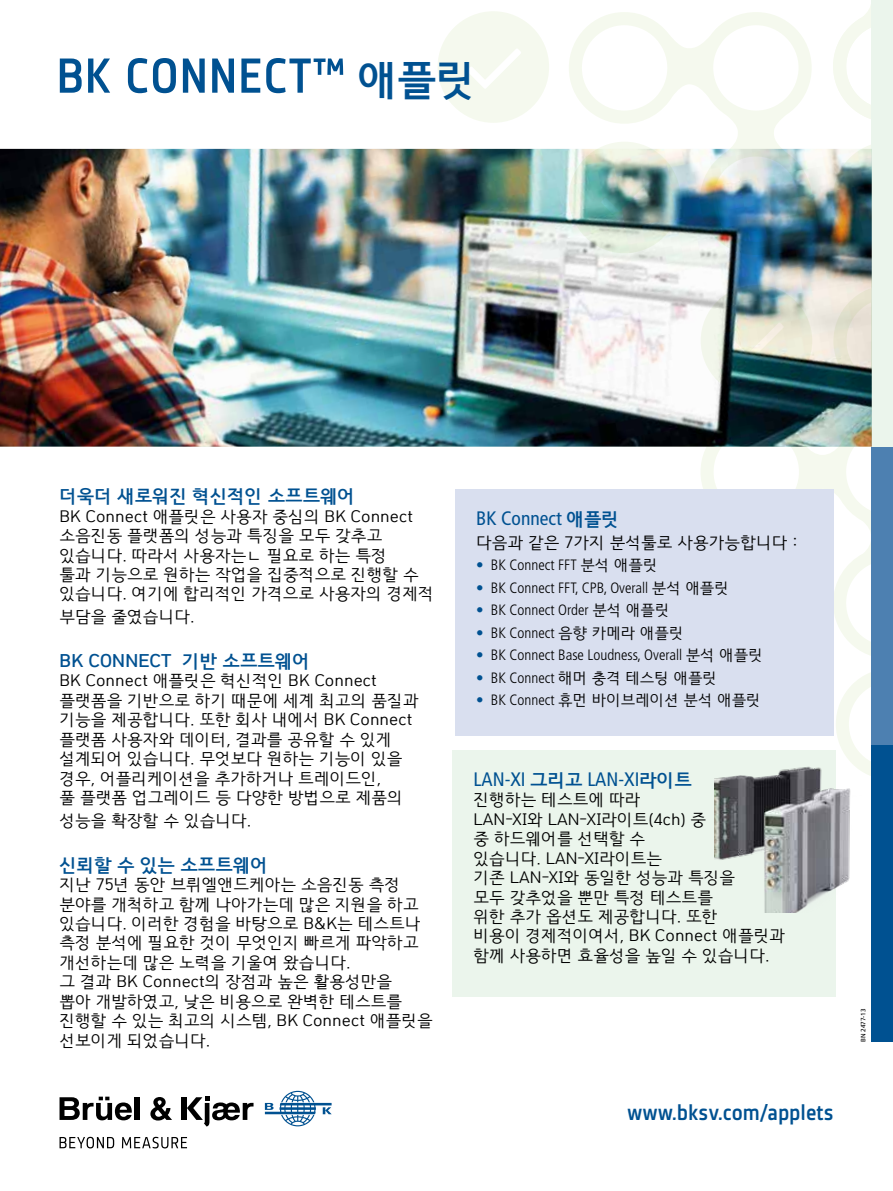
<style>
.page{position:relative;width:893px;height:1191px;background:#fff}
.page>*{position:absolute;margin:0;border:0;box-sizing:border-box;transform-origin:0 0}
.t1{font:500 51px "Sinews Sans Pro";letter-spacing:.01em;color:#005191}
.t2{font:500 22.5px "Sinews Sans Pro";color:#005191}
.t3{font:condensed 19.5px "Frutiger LT Std";color:#005191}
.t4{font:700 18px "HCR Dotum";color:#005191}
.t5{font:16.2px/19.5px "HCR Dotum";color:#000}
.t6{font:300 condensed 15px "Frutiger LT Std";color:#000}
.t7{font:15px "HCR Dotum";color:#000}
.t8{font:6.3px "Frutiger LT Std";color:#000}
.s1{font-family:"HCR Dotum";font-weight:700;font-size:40.5px}
.s2{font-family:"HCR Dotum";font-weight:700;font-stretch:normal;font-size:18px}
.s3{color:#005191}
.s4{font-family:"HCR Dotum";font-weight:400;font-stretch:normal}
.s5{font-family:"Frutiger LT Std";font-weight:300;font-stretch:condensed;color:#005191}
.s6{font-family:"Frutiger LT Std";font-weight:300;font-stretch:condensed}
</style>
<div class="page">
<svg style="left:862px;top:142px;width:10px;height:7px"></svg>
<svg style="left:833px;top:0;width:39px;height:122px"></svg>
<svg style="left:836px;top:668px;width:36px;height:112px"></svg>
<svg style="left:569px;top:12px;width:243px;height:137px"></svg>
<svg style="left:700px;top:446px;width:172px;height:213px"></svg>
<div style="left:438px;top:11px;width:111px;height:112px;background:#f5f9ee;border-radius:50%"></div>
<svg style="left:467px;top:49px;width:54px;height:40px"></svg>
<div style="left:872px;top:744px;width:21px;height:298px;background:#005191"></div>
<div style="left:872px;top:0;width:21px;height:446px;background:#ebf5ec"></div>
<div style="left:872px;top:446px;width:21px;height:298px;background:#4d80b1"></div>
<div style="left:182px;top:1097px;width:5px;height:23px;background:#000"></div>
<div style="left:134px;top:1097px;width:5px;height:23px;background:#000"></div>
<svg style="left:150px;top:1097px;width:22px;height:23px"></svg>
<svg style="left:187px;top:1096px;width:67px;height:30px"></svg>
<svg style="left:60px;top:1096px;width:72px;height:24px"></svg>
<svg style="left:265px;top:1090px;width:67px;height:36px"></svg>
<svg style="left:60px;top:1136px;width:54px;height:12px"></svg>
<svg style="left:122px;top:1136px;width:65px;height:12px"></svg>
<div style="left:455px;top:489px;width:378px;height:246px;background:#d9dfef"></div>
<div style="left:452px;top:750px;width:384px;height:246px;background:#ebf5ec"></div>
<img style="left:714px;top:738px;width:151px;height:174px">
<img style="left:0;top:149px;width:872px;height:297px">
<h1 class="t1" style="left:56px;top:48px;width:421px">BK CONNECT™ <span class="s1">애플릿</span></h1>
<p class="t4" style="left:60px;top:482px;width:297px">더욱더 새로워진 혁신적인 소프트웨어</p>
<p class="t5" style="left:60px;top:506px;width:376px">BK Connect 애플릿은 사용자 중심의 BK Connect 소음진동 플랫폼의 성능과 특징을 모두 갖추고 있습니다. 따라서 사용자는ㄴ 필요로 하는 특정<br>툴과 기능으로 원하는 작업을 집중적으로 진행할 수 있습니다. 여기에 합리적인 가격으로 사용자의 경제적</p>
<p class="t5" style="left:60px;top:607px;width:136px">부담을 줄였습니다.</p>
<p class="t4" style="left:60px;top:647px;width:252px">BK CONNECT 기반 소프트웨어</p>
<p class="t5" style="left:60px;top:671px;width:361px">BK Connect 애플릿은 혁신적인 BK Connect 플랫폼을 기반으로 하기 때문에 세계 최고의 품질과 기능을 제공합니다. 또한 회사 내에서 BK Connect 플랫폼 사용자와 데이터, 결과를 공유할 수 있게 설계되어 있습니다. 무엇보다 원하는 기능이 있을 경우, 어플리케이션을 추가하거나 트레이드인,<br>풀 플랫폼 업그레이드 등 다양한 방법으로 제품의</p>
<p class="t5" style="left:60px;top:810px;width:193px">성능을 확장할 수 있습니다.</p>
<p class="t4" style="left:60px;top:850px;width:210px">신뢰할 수 있는 소프트웨어</p>
<p class="t5" style="left:60px;top:875px;width:375px">지난 75년 동안 브뤼엘앤드케아는 소음진동 측정 분야를 개척하고 함께 나아가는데 많은 지원을 하고 있습니다. 이러한 경험을 바탕으로 B&amp;K는 테스트나 측정 분석에 필요한 것이 무엇인지 빠르게 파악하고 개선하는데 많은 노력을 기울여 왔습니다.<br>그 결과 BK Connect의 장점과 높은 활용성만을<br>뽑아 개발하였고, 낮은 비용으로 완벽한 테스트를 진행할 수 있는 최고의 시스템, BK Connect 애플릿을 선보이게 되었습니다.</p>
<p class="t3" style="left:476px;top:507px;width:144px">BK Connect <span class="s2">애플릿</span></p>
<p class="t5" style="left:476px;top:532px;width:323px">다음과 같은 7가지 분석툴로 사용가능합니다 :</p>
<p class="t6" style="left:476px;top:556px;width:183px"><span class="s3">•</span> BK Connect FFT <span class="s4">분석 애플릿</span></p>
<p class="t6" style="left:476px;top:579px;width:254px"><span class="s3">•</span> BK Connect FFT, CPB, Overall <span class="s4">분석 애플릿</span></p>
<p class="t6" style="left:476px;top:601px;width:195px"><span class="s3">•</span> BK Connect Order <span class="s4">분석 애플릿</span></p>
<p class="t6" style="left:476px;top:624px;width:209px"><span class="s3">•</span> BK Connect <span class="s4">음향 카메라 애플릿</span></p>
<p class="t6" style="left:476px;top:646px;width:288px"><span class="s3">•</span> BK Connect Base Loudness, Overall <span class="s4">분석 애플릿</span></p>
<p class="t7" style="left:476px;top:666px;width:242px"><span class="s5">•</span> <span class="s6">BK Connect</span> 해머 충격 테스팅 애플릿</p>
<p class="t7" style="left:476px;top:689px;width:286px"><span class="s5">•</span> <span class="s6">BK Connect</span> 휴먼 바이브레이션 분석 애플릿</p>
<p class="t3" style="left:474px;top:768px;width:220px">LAN-XI <span class="s2">그리고</span> LAN-XI<span class="s2">라이트</span></p>
<p class="t5" style="left:474px;top:790px;width:313px">진행하는 테스트에 따라<br>LAN-XI와 LAN-XI라이트(4ch) 중<br>중 하드웨어를 선택할 수<br>있습니다. LAN-XI라이트는<br>기존 LAN-XI와 동일한 성능과 특징을<br>모두 갖추었을 뿐만 특정 테스트를<br>위한 추가 옵션도 제공합니다. 또한<br>비용이 경제적이여서, BK Connect 애플릿과 함께 사용하면 효율성을 높일 수 있습니다.</p>
<h2 class="t2" style="left:627px;top:1100px;width:208px">www.bksv.com/applets</h2>
<p class="t8" style="left:859px;top:1042px;width:35px;rotate:-90deg">BN 2477-13</p>
</div>
